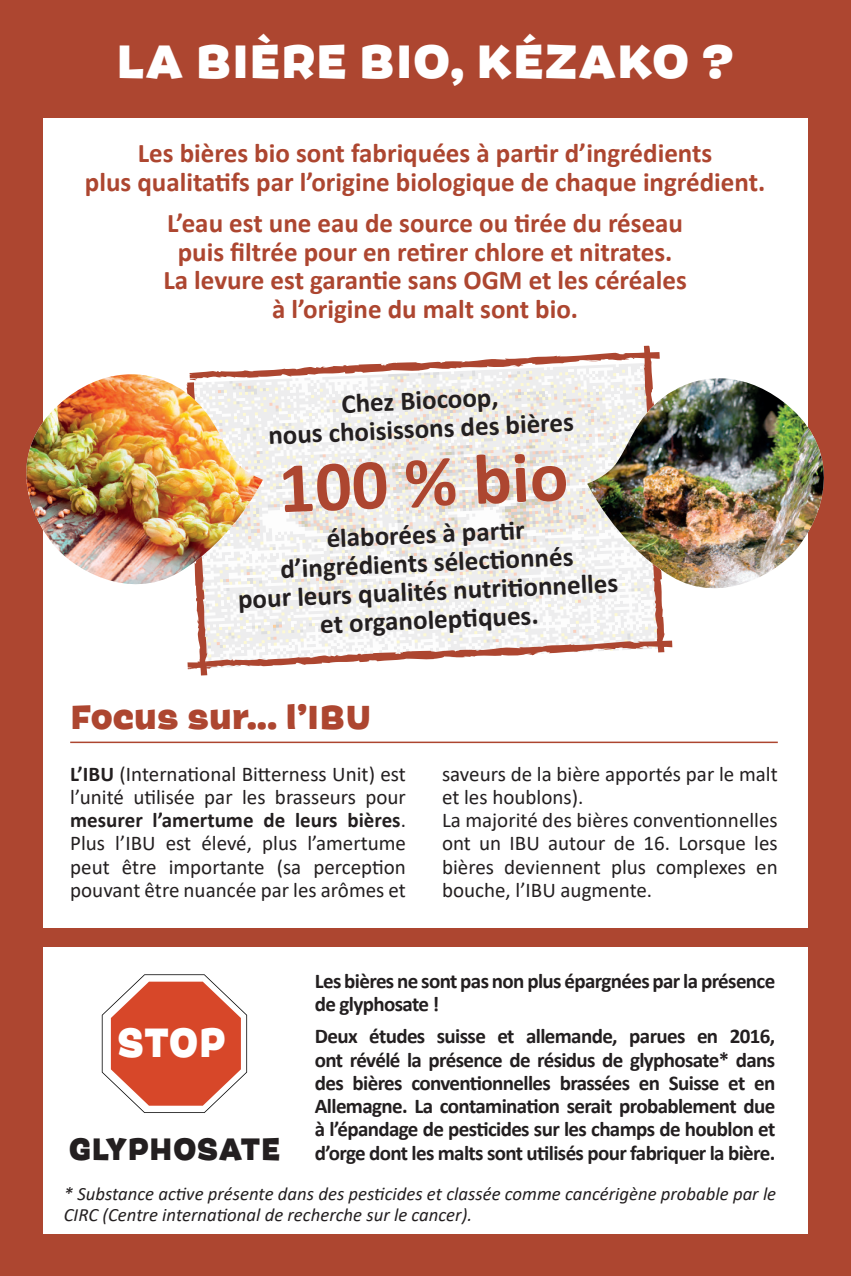
<style>
.page{position:relative;width:851px;height:1276px;background:#fff}
.page>*{position:absolute;margin:0;border:0;box-sizing:border-box;transform-origin:0 0}
.t1{font:700 72px "Calibri";color:#ad4630}
.t2{font:700 46.5px "Pancho";color:#fff}
.t3{font:700 40.5px "Pancho";color:#fff;scale:.9 1}
.t4{font:700 33px "Pancho";color:#ad4630}
.t5{font:700 30.6px "Pancho";color:#231f20;scale:.95 1}
.t6{font:700 27px/28.5px "Calibri";color:#ad4630;text-align:center}
.t7{font:700 27px/28.5px "Calibri";color:#231f20;text-align:center}
.t8{font:21px/23.1px "Calibri";color:#231f20;text-align:justify}
.t9{font:700 21px/23.1px "Calibri";letter-spacing:-.03em;color:#231f20}
.t10{font:italic 18.6px/21px "Calibri";color:#231f20}
.s1{font-weight:700}
</style>
<div class="page">
<div style="left:0;top:0;width:850px;height:1276px;background:#ad4630"></div>
<div style="left:43px;top:118px;width:764px;height:810px;background:#fff"></div>
<div style="left:43px;top:947px;width:764px;height:286px;background:#fff"></div>
<svg style="left:187px;top:345px;width:485px;height:331px"></svg>
<svg style="left:587px;top:359px;width:221px;height:19px"></svg>
<img style="left:587px;top:378px;width:237px;height:228px">
<svg style="left:187px;top:355px;width:76px;height:19px"></svg>
<img style="left:26px;top:374px;width:237px;height:228px">
<hr style="left:70px;top:741px;width:707px;height:2px;background:#ad4630">
<svg style="left:102px;top:974px;width:145px;height:139px"></svg>
<h2 class="t2" style="left:116px;top:32px;width:619px">LA BIÈRE BIO, KÉZAKO ?</h2>
<p class="t6" style="left:85px;top:139px;width:681px">Les bières bio sont fabriquées à partir d’ingrédients<br>plus qualitatifs par l’origine biologique de chaque ingrédient.</p>
<p class="t6" style="left:163px;top:208px;width:525px">L’eau est une eau de source ou tirée du réseau puis filtrée pour en retirer chlore et nitrates.<br>La levure est garantie sans OGM et les céréales à l’origine du malt sont bio.</p>
<p class="t7" style="left:266px;top:393px;width:307px;rotate:-3deg">Chez Biocoop,<br>nous choisissons des bières</p>
<h1 class="t1" style="left:276px;top:439px;width:291px;rotate:-3deg">100 % bio</h1>
<p class="t7" style="left:234px;top:529px;width:382px;rotate:-3deg">élaborées à parti r<br>d’ingrédients sélecti onnés<br>pour leurs qualités nutriti onnelles et organolepti ques.</p>
<h3 class="t4" style="left:70px;top:696px;width:303px">Focus sur... l’IBU</h3>
<p class="t8" style="left:70px;top:761px;width:337px"><span class="s1">L’IBU</span> (International Bitterness Unit) est l’unité utilisée par les brasseurs pour <span class="s1">mesurer l’amertume de leurs bières</span>.<br>Plus l’IBU est élevé, plus l’amertume peut être importante (sa perception pouvant être nuancée par les arômes et</p>
<p class="t8" style="left:442px;top:761px;width:337px;text-align:left">saveurs de la bière apportés par le malt et les houblons).<br>La majorité des bières conventionnelles ont un IBU autour de 16. Lorsque les bières deviennent plus complexes en bouche, l’IBU augmente.</p>
<p class="t9" style="left:315px;top:969px;width:462px">Les bières ne sont pas non plus épargnées par la présence de glyphosate !</p>
<p class="t9" style="left:315px;top:1024px;width:462px;text-align:justify">Deux études suisse et allemande, parues en 2016, ont révélé la présence de résidus de glyphosate* dans des bières conventionnelles brassées en Suisse et en Allemagne. La contamination serait probablement due à l’épandage de pesticides sur les champs de houblon et d’orge dont les malts sont utilisés pour fabriquer la bière.</p>
<p class="t10" style="left:64px;top:1182px;width:713px">* Substance active présente dans des pesticides et classée comme cancérigène probable par le<br>CIRC (Centre international de recherche sur le cancer).</p>
<h3 class="t3" style="left:117px;top:1017px;width:123px">STOP</h3>
<h3 class="t5" style="left:68px;top:1129px;width:225px">GLYPHOSATE</h3>
</div>
